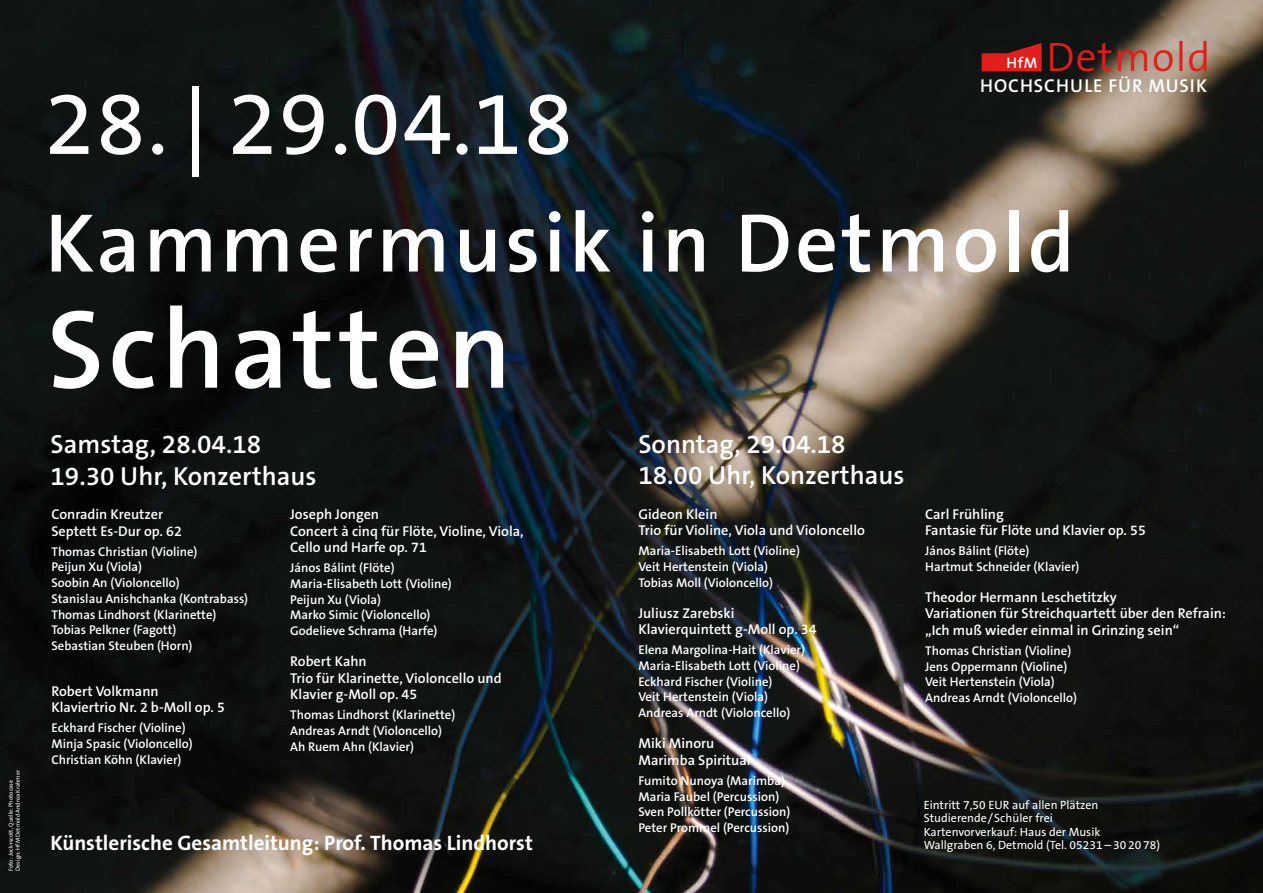
<style>
.page{position:relative;width:1263px;height:893px;background:#fff}
.page>*{position:absolute;margin:0;border:0;box-sizing:border-box;transform-origin:0 0}
.t1{font:600 112.5px "The Sans B6";letter-spacing:.04em;color:#fff}
.t2{font:90px "The Sans B5 Plain";letter-spacing:.02em;color:#fff}
.t3{font:600 84px "The Sans B6";letter-spacing:.04em;color:#fff}
.t4{font:300 41.25px "The Sans B4";letter-spacing:.03em;color:#e31c1c}
.t5{font:600 26.25px/31.3px "The Sans B6";color:#fff}
.t6{font:700 21px "The Sans B7";color:#fff}
.t7{font:600 18.67px "The Sans B6";letter-spacing:.05em;color:#fff}
.t8{font:600 15.3px "The Sans B6";color:#fff}
.t9{font:600 14.25px/16.5px "The Sans B6";color:#fff}
.t10{font:600 12.75px/15.8px "The Sans B6";color:#fff}
.t11{font:12px/13.5px "The Sans B5 Plain";color:#fff}
.t12{font:6px/7.2px "The Sans B5 Plain";color:#fff}
</style>
<div class="page">
<img style="left:0;top:0;width:1263px;height:893px">
<svg style="left:981px;top:43px;width:61px;height:28px;background:#a91919"></svg>
<p class="t12" style="left:7px;top:871px;width:102px;rotate:-90deg">Foto: Jock+scott, Quelle: Photocase<br>Design: HfM Detmold Andrea Krahmer</p>
<h2 class="t2" style="left:45px;top:77px;width:530px">28. | 29.04.18</h2>
<h3 class="t4" style="left:1046px;top:36px;width:166px">Detmold</h3>
<h3 class="t7" style="left:980px;top:76px;width:229px">HOCHSCHULE FÜR MUSIK</h3>
<p class="t8" style="left:1006px;top:55px;width:32px">HfM</p>
<h3 class="t3" style="left:45px;top:199px;width:1031px">Kammermusik in Detmold</h3>
<h1 class="t1" style="left:47px;top:291px;width:466px">Schatten</h1>
<h3 class="t5" style="left:50px;top:430px;width:268px">Samstag, 28.04.18<br>19.30 Uhr, Konzerthaus</h3>
<p class="t9" style="left:51px;top:507px;width:132px">Conradin Kreutzer<br>Septett Es-Dur op. 62</p>
<p class="t10" style="left:51px;top:544px;width:198px">Thomas Christian (Violine)<br>Peijun Xu (Viola)<br>Soobin An (Violoncello)<br>Stanislau Anishchanka (Kontrabass)<br>Thomas Lindhorst (Klarinette)<br>Tobias Pelkner (Fagott)<br>Sebastian Steuben (Horn)</p>
<p class="t9" style="left:51px;top:684px;width:175px">Robert Volkmann<br>Klaviertrio Nr. 2 b-Moll op. 5</p>
<p class="t10" style="left:51px;top:721px;width:143px">Eckhard Fischer (Violine)<br>Minja Spasic (Violoncello)<br>Christian Köhn (Klavier)</p>
<p class="t9" style="left:290px;top:507px;width:235px">Joseph Jongen<br>Concert à cinq für Flöte, Violine, Viola,<br>Cello und Harfe op. 71</p>
<p class="t10" style="left:290px;top:561px;width:163px">János Bálint (Flöte)<br>Maria-Elisabeth Lott (Violine)<br>Peijun Xu (Viola)<br>Marko Simic (Violoncello)<br>Godelieve Schrama (Harfe)</p>
<p class="t9" style="left:290px;top:654px;width:213px">Robert Kahn<br>Trio für Klarinette, Violoncello und<br>Klavier g-Moll op. 45</p>
<p class="t10" style="left:290px;top:708px;width:166px">Thomas Lindhorst (Klarinette)<br>Andreas Arndt (Violoncello)<br>Ah Ruem Ahn (Klavier)</p>
<h3 class="t6" style="left:50px;top:832px;width:484px">Künstlerische Gesamtleitung: Prof. Thomas Lindhorst</h3>
<h3 class="t5" style="left:638px;top:430px;width:268px">Sonntag, 29.04.18<br>18.00 Uhr, Konzerthaus</h3>
<p class="t9" style="left:638px;top:506px;width:228px">Gideon Klein<br>Trio für Violine, Viola und Violoncello</p>
<p class="t10" style="left:638px;top:544px;width:163px">Maria-Elisabeth Lott (Violine)<br>Veit Hertenstein (Viola)<br>Tobias Moll (Violoncello)</p>
<p class="t9" style="left:638px;top:605px;width:180px">Juliusz Zarebski<br>Klavierquintett g-Moll op. 34</p>
<p class="t10" style="left:638px;top:643px;width:168px">Elena Margolina-Hait (Klavier)<br>Maria-Elisabeth Lott (Violine)<br>Eckhard Fischer (Violine)<br>Veit Hertenstein (Viola)<br>Andreas Arndt (Violoncello)</p>
<p class="t9" style="left:638px;top:736px;width:114px">Miki Minoru<br>Marimba Spiritual</p>
<p class="t10" style="left:638px;top:773px;width:153px">Fumito Nunoya (Marimba)<br>Maria Faubel (Percussion)<br>Sven Pollkötter (Percussion)<br>Peter Prommel (Percussion)</p>
<p class="t9" style="left:925px;top:506px;width:222px">Carl Frühling<br>Fantasie für Flöte und Klavier op. 55</p>
<p class="t10" style="left:925px;top:544px;width:156px">János Bálint (Flöte)<br>Hartmut Schneider (Klavier)</p>
<p class="t9" style="left:925px;top:590px;width:302px">Theodor Hermann Leschetitzky<br>Variationen für Streichquartett über den Refrain: „Ich muß wieder einmal in Grinzing sein“</p>
<p class="t10" style="left:925px;top:643px;width:153px">Thomas Christian (Violine)<br>Jens Oppermann (Violine)<br>Veit Hertenstein (Viola)<br>Andreas Arndt (Violoncello)</p>
<p class="t11" style="left:924px;top:799px;width:238px">Eintritt 7,50 EUR auf allen Plätzen Studierende/Schüler frei<br>Kartenvorverkauf: Haus der Musik Wallgraben 6, Detmold (Tel. 05231 – 30 20 78)</p>
</div>
